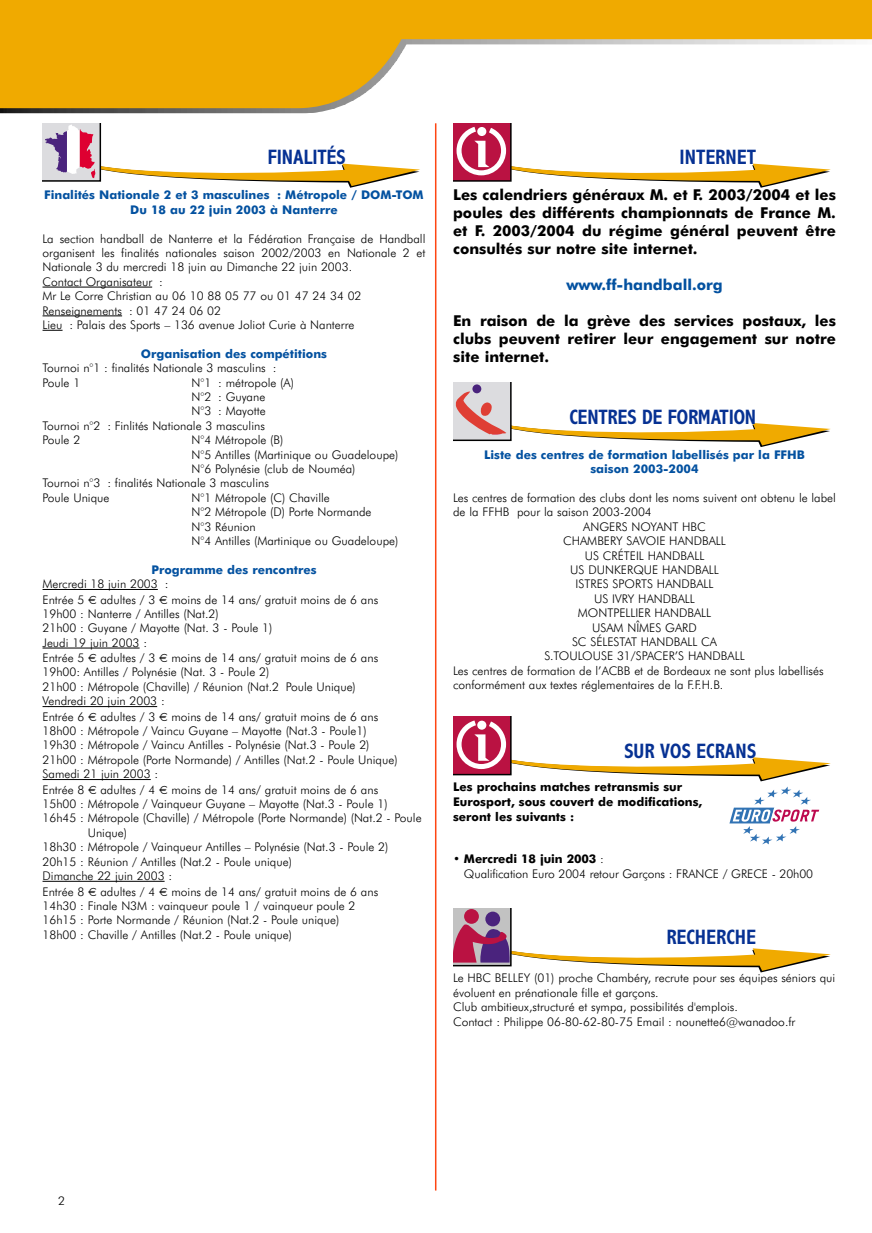
<style>
.page{position:relative;width:872px;height:1233px;background:#fff}
.page>*{position:absolute;margin:0;border:0;box-sizing:border-box;transform-origin:0 0}
.t1{font:700 condensed 21px "Abadi";letter-spacing:-.005em;color:#063193}
.t2{font:700 15px/18px "Futura BT";color:#000;text-align:justify}
.t3{font:700 15px "Futura BT";color:#0351a0}
.t4{font:300 12px/14.4px "Futura BT";color:#000}
.t5{font:700 12px/14.4px "Futura BT";color:#0351a0;text-align:center}
.t6{font:700 12px/15px "Futura BT";color:#000}
.s1{font-family:"Logofont Euro";font-weight:400}
.s2{font-weight:700}
</style>
<div class="page">
<img style="left:0;top:108px;width:336px;height:6px">
<svg style="left:0;top:0;width:872px;height:108px;fill:#f0aa00"></svg>
<hr style="left:435px;top:123px;width:1px;height:1068px;background:#fe4512">
<svg style="left:453px;top:123px;width:377px;height:65px"></svg>
<svg style="left:453px;top:908px;width:377px;height:64px"></svg>
<svg style="left:453px;top:717px;width:377px;height:64px"></svg>
<svg style="left:729px;top:787px;width:91px;height:57px"></svg>
<svg style="left:453px;top:383px;width:377px;height:64px"></svg>
<hr style="left:43px;top:287px;width:109px;height:1px;background:#000">
<hr style="left:49px;top:316px;width:73px;height:1px;background:#000">
<svg style="left:43px;top:330px;width:20px;height:1px"></svg>
<hr style="left:43px;top:589px;width:115px;height:1px;background:#000">
<hr style="left:43px;top:648px;width:96px;height:1px;background:#000">
<hr style="left:48px;top:706px;width:109px;height:1px;background:#000">
<hr style="left:43px;top:779px;width:108px;height:1px;background:#000">
<hr style="left:43px;top:881px;width:122px;height:1px;background:#000">
<svg style="left:43px;top:123px;width:377px;height:65px"></svg>
<h1 class="t1" style="left:267px;top:149px;width:79px">FINALITÉS</h1>
<p class="t5" style="left:44px;top:189px;width:381px">Finalités Nationale 2 et 3 masculines : Métropole / DOM-TOM<br>Du 18 au 22 juin 2003 à Nanterre</p>
<p class="t4" style="left:43px;top:232px;width:384px">La section handball de Nanterre et la Fédération Française de Handball organisent les finalités nationales saison 2002/2003 en Nationale 2 et Nationale 3 du mercredi 18 juin au Dimanche 22 juin 2003.<br>Contact Organisateur :<br>Mr Le Corre Christian au 06 10 88 05 77 ou 01 47 24 34 02<br>Renseignements : 01 47 24 06 02<br>Lieu : Palais des Sports – 136 avenue Joliot Curie à Nanterre</p>
<p class="t5" style="left:141px;top:348px;width:188px">Organisation des compétitions</p>
<p class="t4" style="left:43px;top:362px;width:235px">Tournoi n°1 : finalités Nationale 3 masculins :<br>Poule 1</p>
<p class="t4" style="left:191px;top:376px;width:104px">N°1 : métropole (A)</p>
<p class="t4" style="left:191px;top:391px;width:75px">N°2 : Guyane</p>
<p class="t4" style="left:191px;top:405px;width:76px">N°3 : Mayotte</p>
<p class="t4" style="left:43px;top:420px;width:224px">Tournoi n°2 : Finlités Nationale 3 masculins</p>
<p class="t4" style="left:43px;top:434px;width:39px">Poule 2</p>
<p class="t4" style="left:191px;top:434px;width:93px">N°4 Métropole (B)</p>
<p class="t4" style="left:191px;top:448px;width:208px">N°5 Antilles (Martinique ou Guadeloupe)</p>
<p class="t4" style="left:191px;top:463px;width:166px">N°6 Polynésie (club de Nouméa)</p>
<p class="t4" style="left:43px;top:477px;width:228px">Tournoi n°3 : finalités Nationale 3 masculins</p>
<p class="t4" style="left:43px;top:492px;width:68px">Poule Unique</p>
<p class="t4" style="left:191px;top:492px;width:208px">N°1 Métropole (C) Chaville<br>N°2 Métropole (D) Porte Normande<br>N°3 Réunion<br>N°4 Antilles (Martinique ou Guadeloupe)</p>
<p class="t5" style="left:151px;top:564px;width:167px">Programme des rencontres</p>
<p class="t4" style="left:43px;top:577px;width:337px;line-height:15.6px">Mercredi 18 juin 2003 :<br>Entrée 5 <span class="s1">E</span> adultes / 3 <span class="s1">E</span> moins de 14 ans/ gratuit moins de 6 ans</p>
<p class="t4" style="left:43px;top:608px;width:231px">19h00 : Nanterre / Antilles (Nat.2)<br>21h00 : Guyane / Mayotte (Nat. 3 - Poule 1)<br>Jeudi 19 juin 2003 :</p>
<p class="t4" style="left:43px;top:652px;width:337px">Entrée 5 <span class="s1">E</span> adultes / 3 <span class="s1">E</span> moins de 14 ans/ gratuit moins de 6 ans 19h00: Antilles / Polynésie (Nat. 3 - Poule 2)<br>21h00 : Métropole (Chaville) / Réunion (Nat.2 Poule Unique)<br>Vendredi 20 juin 2003 :</p>
<p class="t4" style="left:43px;top:711px;width:356px">Entrée 6 <span class="s1">E</span> adultes / 3 <span class="s1">E</span> moins de 14 ans/ gratuit moins de 6 ans 18h00 : Métropole / Vaincu Guyane – Mayotte (Nat.3 - Poule1)<br>19h30 : Métropole / Vaincu Antilles - Polynésie (Nat.3 - Poule 2)<br>21h00 : Métropole (Porte Normande) / Antilles (Nat.2 - Poule Unique)<br>Samedi 21 juin 2003 :</p>
<p class="t4" style="left:43px;top:784px;width:337px">Entrée 8 <span class="s1">E</span> adultes / 4 <span class="s1">E</span> moins de 14 ans/ gratuit moins de 6 ans</p>
<p class="t4" style="left:43px;top:798px;width:346px">15h00 : Métropole / Vainqueur Guyane – Mayotte (Nat.3 - Poule 1)</p>
<p class="t4" style="left:43px;top:812px;width:380px">16h45 : Métropole (Chaville) / Métropole (Porte Normande) (Nat.2 - Poule</p>
<p class="t4" style="left:88px;top:827px;width:41px">Unique)</p>
<p class="t4" style="left:43px;top:841px;width:347px">18h30 : Métropole / Vainqueur Antilles – Polynésie (Nat.3 - Poule 2)</p>
<p class="t4" style="left:43px;top:856px;width:251px">20h15 : Réunion / Antilles (Nat.2 - Poule unique)</p>
<p class="t4" style="left:43px;top:870px;width:131px">Dimanche 22 juin 2003 :</p>
<p class="t4" style="left:43px;top:885px;width:337px">Entrée 8 <span class="s1">E</span> adultes / 4 <span class="s1">E</span> moins de 14 ans/ gratuit moins de 6 ans 14h30 : Finale N3M : vainqueur poule 1 / vainqueur poule 2<br>16h15 : Porte Normande / Réunion (Nat.2 - Poule unique)<br>18h00 : Chaville / Antilles (Nat.2 - Poule unique)</p>
<h1 class="t1" style="left:679px;top:149px;width:78px">INTERNET</h1>
<p class="t2" style="left:453px;top:187px;width:384px">Les calendriers généraux M. et F. 2003/2004 et les poules des différents championnats de France M. et F. 2003/2004 du régime général peuvent être consultés sur notre site internet.</p>
<p class="t3" style="left:566px;top:279px;width:158px">www.ff-handball.org</p>
<p class="t2" style="left:453px;top:313px;width:384px">En raison de la grève des services postaux, les clubs peuvent retirer leur engagement sur notre site internet.</p>
<h1 class="t1" style="left:569px;top:409px;width:188px">CENTRES DE FORMATION</h1>
<p class="t5" style="left:484px;top:449px;width:322px">Liste des centres de formation labellisés par la FFHB saison 2003-2004</p>
<p class="t4" style="left:453px;top:492px;width:384px">Les centres de formation des clubs dont les noms suivent ont obtenu le label</p>
<p class="t4" style="left:453px;top:506px;width:200px">de la FFHB pour la saison 2003-2004</p>
<p class="t4" style="left:583px;top:521px;width:124px">ANGERS NOYANT HBC</p>
<p class="t4" style="left:563px;top:535px;width:164px">CHAMBERY SAVOIE HANDBALL</p>
<p class="t4" style="left:584px;top:549px;width:121px">US CRÉTEIL HANDBALL</p>
<p class="t4" style="left:570px;top:564px;width:150px">US DUNKERQUE HANDBALL</p>
<p class="t4" style="left:575px;top:578px;width:139px">ISTRES SPORTS HANDBALL</p>
<p class="t4" style="left:594px;top:593px;width:102px">US IVRY HANDBALL</p>
<p class="t4" style="left:578px;top:607px;width:135px">MONTPELLIER HANDBALL</p>
<p class="t4" style="left:592px;top:621px;width:106px">USAM NÎMES GARD</p>
<p class="t4" style="left:572px;top:636px;width:146px">SC SÉLESTAT HANDBALL CA</p>
<p class="t4" style="left:544px;top:650px;width:202px">S.TOULOUSE 31/SPACER’S HANDBALL</p>
<p class="t4" style="left:453px;top:665px;width:372px">Les centres de formation de l’ACBB et de Bordeaux ne sont plus labellisés</p>
<p class="t4" style="left:453px;top:679px;width:271px">conformément aux textes réglementaires de la F.F.H.B.</p>
<h1 class="t1" style="left:624px;top:743px;width:133px">SUR VOS ECRANS</h1>
<p class="t6" style="left:453px;top:781px;width:251px">Les prochains matches retransmis sur<br>Eurosport, sous couvert de modifications, seront les suivants :</p>
<p class="t4" style="left:464px;top:853px;width:351px;line-height:15px;text-indent:-11px">• <span class="s2">Mercredi 18 juin 2003</span> :<br>Qualification Euro 2004 retour Garçons : FRANCE / GRECE - 20h00</p>
<h1 class="t1" style="left:666px;top:929px;width:91px">RECHERCHE</h1>
<p class="t4" style="left:453px;top:972px;width:384px">Le HBC BELLEY (01) proche Chambéry, recrute pour ses équipes séniors qui évoluent en prénationale fille et garçons.<br>Club ambitieux,structuré et sympa, possibilités d'emplois.<br>Contact : Philippe 06-80-62-80-75 Email : nounette6@wanadoo.fr</p>
<p class="t4" style="left:58px;top:1195px;width:8px">2</p>
</div>
